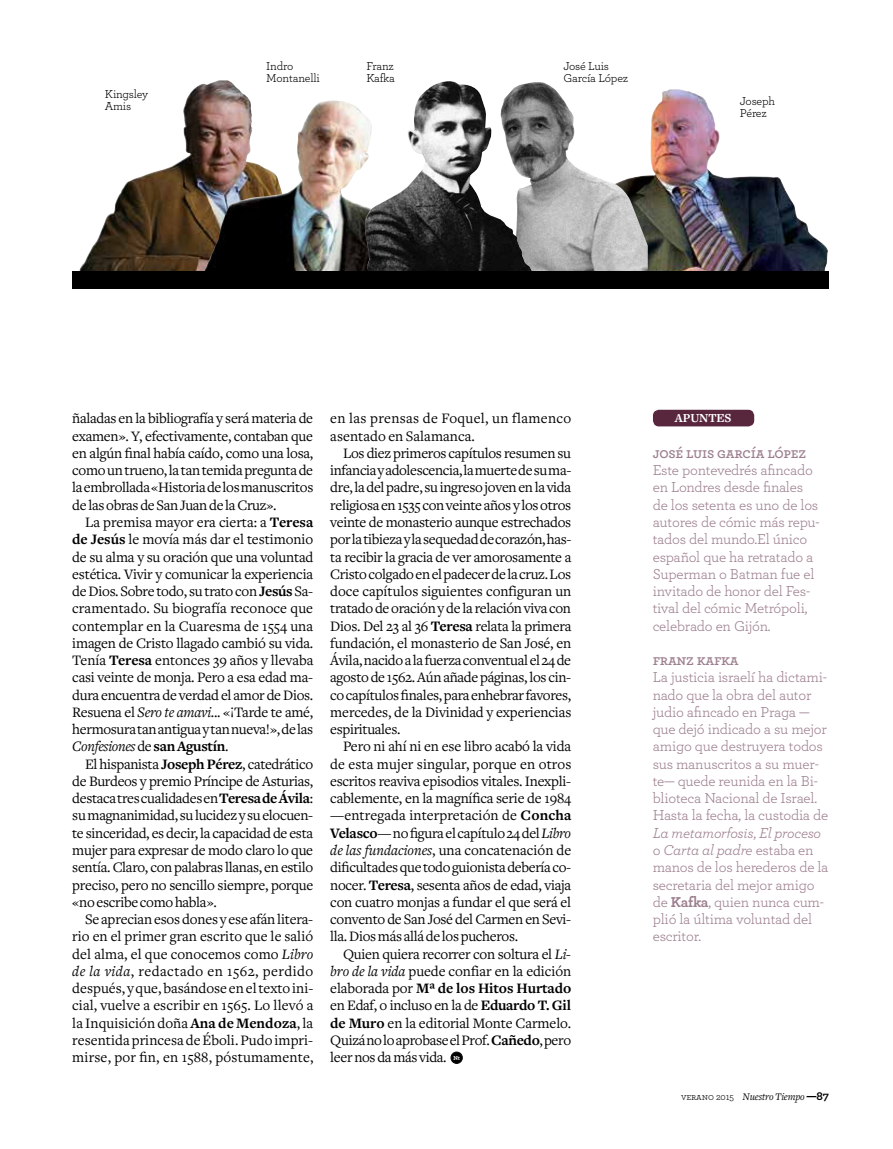
<style>
.page{position:relative;width:893px;height:1149px;background:#fff}
.page>*{position:absolute;margin:0;border:0;box-sizing:border-box;transform-origin:0 0}
.t1{font:15px/17.2px "Freight Text";letter-spacing:-.02em;color:#000;text-align:justify}
.t2{font:15px/17.2px "Archer";letter-spacing:-.015em;color:#9c7e8e}
.t3{font:15px/17.2px "Freight Text";letter-spacing:.02em;color:#000}
.t4{font:15px "Archer Semibold SC";letter-spacing:-.015em;color:#9c7e8e}
.t5{font:12.75px "Freight Text Bold SC";letter-spacing:-.01em;color:#fff}
.t6{font:12px/12px "Archer";letter-spacing:-.015em;color:#000}
.t7{font:italic 10.5px "Freight Text";letter-spacing:-.01em;color:#000}
.t8{font:700 6px "Archer";color:#fff}
.s1{font-weight:700}
.s2{font-style:italic}
.s3{font-family:"Archer Book SC";font-style:normal;font-size:9.75px}
.s4{font-family:"Archer";font-style:normal;font-size:9.75px}
.s5{font-family:"Archer";font-weight:700;font-style:normal;font-size:12px}
</style>
<div class="page">
<img style="left:648px;top:89px;width:180px;height:182px">
<img style="left:79px;top:80px;width:170px;height:191px">
<img style="left:201px;top:100px;width:161px;height:171px">
<img style="left:538px;top:82px;width:110px;height:189px">
<img style="left:362px;top:81px;width:176px;height:190px">
<div style="left:653px;top:409px;width:101px;height:17px;background:#58263d;border-radius:6px"></div>
<div style="left:451px;top:1052px;width:11px;height:10px;background:#000;border-radius:50%"></div>
<div style="left:451px;top:1051px;width:11px;height:12px;border:1px solid #000;border-radius:50%"></div>
<div style="left:451px;top:1052px;width:11px;height:10px;border:1px solid #000;border-radius:50%"></div>
<div style="left:72px;top:271px;width:757px;height:17px;background:#000"></div>
<p class="t6" style="left:105px;top:88px;width:45px">Kingsley<br>Amis</p>
<p class="t6" style="left:266px;top:60px;width:55px">Indro<br>Montanelli</p>
<p class="t6" style="left:366px;top:60px;width:30px">Franz<br>Kafka</p>
<p class="t6" style="left:563px;top:60px;width:66px">José Luis<br>García López</p>
<p class="t6" style="left:740px;top:95px;width:37px">Joseph<br>Pérez</p>
<p class="t1" style="left:72px;top:410px;width:243px">ñaladas en la bibliografía y será materia de examen». Y, efectivamente, contaban que en algún final había caído, como una losa, como un trueno, la tan temida pregunta de la embrollada «Historia de los manuscritos de las obras de San Juan de la Cruz».</p>
<p class="t1" style="left:72px;top:513px;width:243px;text-indent:13px">La premisa mayor era cierta: a <span class="s1">Teresa de Jesús</span> le movía más dar el testimonio de su alma y su oración que una voluntad estética. Vivir y comunicar la experiencia de Dios. Sobre todo, su trato con <span class="s1">Jesús</span> Sa&shy;cramentado. Su biografía reconoce que contemplar en la Cuaresma de 1554 una imagen de Cristo llagado cambió su vida.<br>Tenía <span class="s1">Teresa</span> entonces 39 años y llevaba casi veinte de monja. Pero a esa edad ma&shy;dura encuentra de verdad el amor de Dios.<br>Resuena el <span class="s2">Sero te amavi</span>... «¡Tarde te amé, hermosura tan antigua y tan nueva!», de las <span class="s2">Confesiones</span> de <span class="s1">san Agustín</span>.</p>
<p class="t1" style="left:72px;top:755px;width:243px;text-indent:13px">El hispanista <span class="s1">Joseph Pérez</span>, catedrático de Burdeos y premio Príncipe de Asturias, destaca tres cualidades en <span class="s1">Teresa de Ávila</span>: su magnanimidad, su lucidez y su elocuen&shy;te sinceridad, es decir, la capacidad de esta mujer para expresar de modo claro lo que sentía. Claro, con palabras llanas, en estilo preciso, pero no sencillo siempre, porque «no escribe como habla».</p>
<p class="t1" style="left:72px;top:910px;width:243px;text-indent:13px">Se aprecian esos dones y ese afán litera&shy;rio en el primer gran escrito que le salió del alma, el que conocemos como <span class="s2">Libro de la vida</span>, redactado en 1562, perdido después, y que, basándose en el texto ini&shy;cial, vuelve a escribir en 1565. Lo llevó a la Inquisición doña <span class="s1">Ana de Mendoza</span>, la resentida princesa de Éboli. Pudo impri&shy;mirse, por fin, en 1588, póstumamente,</p>
<p class="t3" style="left:330px;top:410px;width:242px">en las prensas de Foquel, un flamenco asentado en Salamanca.</p>
<p class="t1" style="left:330px;top:444px;width:243px;text-indent:13px">Los diez primeros capítulos resumen su infancia y adolescencia, la muerte de su ma&shy;dre, la del padre, su ingreso joven en la vida religiosa en 1535 con veinte años y los otros veinte de monasterio aunque estrechados por la tibieza y la sequedad de corazón, has&shy;ta recibir la gracia de ver amorosamente a Cristo colgado en el padecer de la cruz. Los doce capítulos siguientes configuran un tratado de oración y de la relación viva con Dios. Del 23 al 36 <span class="s1">Teresa</span> relata la primera fundación, el monasterio de San José, en Ávila, nacido a la fuerza conventual el 24 de agosto de 1562. Aún añade páginas, los cin&shy;co capítulos finales, para enhebrar favores, mercedes, de la Divinidad y experiencias espirituales.</p>
<p class="t1" style="left:330px;top:738px;width:243px;text-indent:13px">Pero ni ahí ni en ese libro acabó la vida de esta mujer singular, porque en otros escritos reaviva episodios vitales. Inexpli&shy;cablemente, en la magnífica serie de 1984 —entregada interpretación de <span class="s1">Concha Velasco</span>— no figura el capítulo 24 del <span class="s2">Libro de las fundaciones</span>, una concatenación de dificultades que todo guionista debería co&shy;nocer. <span class="s1">Teresa</span>, sesenta años de edad, viaja con cuatro monjas a fundar el que será el convento de San José del Carmen en Sevi&shy;lla. Dios más allá de los pucheros.</p>
<p class="t1" style="left:330px;top:945px;width:243px;text-indent:13px">Quien quiera recorrer con soltura el <span class="s2">Li&shy;bro de la vida</span> puede confiar en la edición elaborada por <span class="s1">Mª de los Hitos Hurtado </span>en Edaf, o incluso en la de <span class="s1">Eduardo T. Gil de Muro</span> en la editorial Monte Carmelo.<br>Quizá no lo aprobase el Prof. <span class="s1">Cañedo</span>, pero leer nos da más vida.</p>
<p class="t8" style="left:453px;top:1053px;width:8px">Nt</p>
<p class="t5" style="left:675px;top:411px;width:58px">APUNTES</p>
<p class="t4" style="left:653px;top:443px;width:155px">josé luis garcía lópez</p>
<p class="t2" style="left:653px;top:461px;width:168px">Este pontevedrés afincado en Londres desde finales de los setenta es uno de los autores de cómic más repu&shy;tados del mundo.El único español que ha retratado a<br>Superman o Batman fue el invitado de honor del Fes&shy;tival del cómic Metrópoli, celebrado en Gijón.</p>
<p class="t4" style="left:653px;top:650px;width:88px">franz kafka</p>
<p class="t2" style="left:653px;top:668px;width:177px">La justicia israelí ha dictami&shy;nado que la obra del autor judio afincado en Praga — que dejó indicado a su mejor amigo que destruyera todos sus manuscritos a su muer&shy;te— quede reunida en la Bi&shy;blioteca Nacional de Israel.<br>Hasta la fecha, la custodia de<br><span class="s2">La metamorfosis</span>, <span class="s2">El proceso </span>o <span class="s2">Carta al padre</span> estaba en manos de los herederos de la secretaria del mejor amigo de <span class="s1">Kafka</span>, quien nunca cum&shy;plió la última voluntad del escritor.</p>
<p class="t7" style="left:681px;top:1090px;width:150px"><span class="s3">verano</span> <span class="s4">2015</span> Nuestro Tiempo <span class="s5">—87</span></p>
</div>
